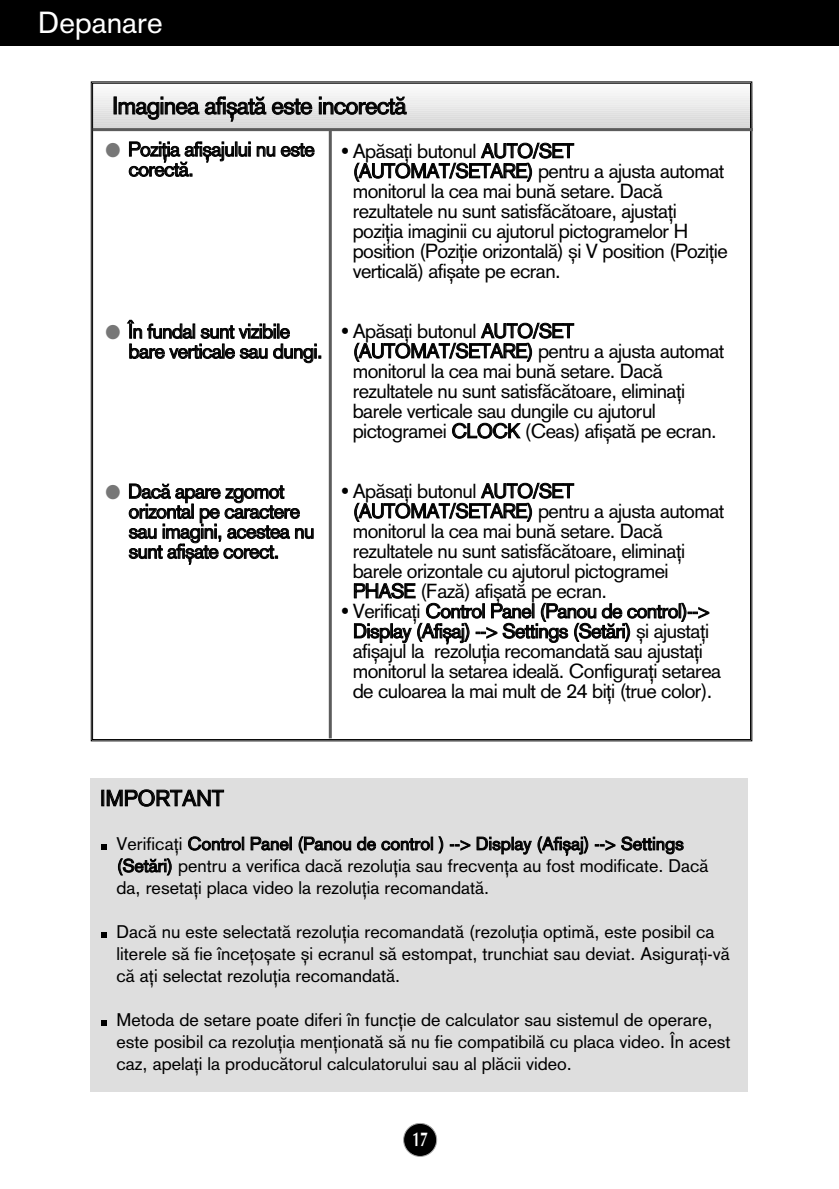
<style>
.page{position:relative;width:839px;height:1189px;background:#fff}
.page>*{position:absolute;margin:0;border:0;box-sizing:border-box;transform-origin:0 0}
.t1{font:30px "Akzid Gro Rom East";color:#fff}
.t2{font:24px "Akzid Gro Rom East";letter-spacing:-.03em;color:#000}
.t3{font:22px "Akzid Gro Rom East";letter-spacing:-.005em;color:#000}
.t4{font:20px/20px "Akzid Gro Rom East";letter-spacing:-.03em;color:#000}
.t5{font:700 20px "Optima";color:#fff;scale:.7 1}
.t6{font:18px/22px "Akzid Gro Rom East";color:#000}
.s1{color:#777}
.s2{font-family:"Helvetica"}
</style>
<div class="page">
<div style="left:403px;top:1123px;width:33px;height:33px;background:#000;border-radius:50%"></div>
<div style="left:403px;top:1123px;width:34px;height:34px;border:2px solid #a5a5a5;border-radius:50%"></div>
<div style="left:0;top:0;width:839px;height:45px;background:#000"></div>
<hr style="left:93px;top:85px;width:659px;height:3px;background:#fbfbfb">
<hr style="left:93px;top:88px;width:659px;height:2px;background:#f8f8f8">
<hr style="left:93px;top:90px;width:659px;height:2px;background:#f6f6f6">
<hr style="left:93px;top:92px;width:659px;height:3px;background:#f4f4f4">
<hr style="left:93px;top:95px;width:659px;height:3px;background:#f1f1f1">
<hr style="left:93px;top:98px;width:659px;height:3px;background:#eee">
<hr style="left:93px;top:101px;width:659px;height:2px;background:#ebeceb">
<hr style="left:93px;top:103px;width:659px;height:2px;background:#eaeaea">
<hr style="left:93px;top:105px;width:659px;height:2px;background:#e8e8e8">
<hr style="left:93px;top:107px;width:659px;height:3px;background:#e5e5e5">
<hr style="left:93px;top:110px;width:659px;height:3px;background:#e2e2e2">
<hr style="left:93px;top:113px;width:659px;height:3px;background:#dfdfdf">
<hr style="left:93px;top:116px;width:659px;height:2px;background:#dcdcdc">
<hr style="left:93px;top:118px;width:659px;height:2px;background:#dadada">
<hr style="left:93px;top:120px;width:659px;height:2px;background:#d8d8d8">
<hr style="left:93px;top:122px;width:659px;height:3px;background:#d5d5d5">
<hr style="left:93px;top:125px;width:659px;height:3px;background:#d3d3d3">
<hr style="left:329px;top:129px;width:3px;height:609px;background:#5c5c5c">
<hr style="left:93px;top:128px;width:659px;height:3px;background:#5c5c5c">
<div style="left:90px;top:778px;width:657px;height:313px;background:#dedede"></div>
<svg style="left:102px;top:1020px;width:5px;height:6px"></svg>
<svg style="left:102px;top:932px;width:5px;height:6px"></svg>
<svg style="left:102px;top:844px;width:5px;height:6px"></svg>
<h1 class="t1" style="left:38px;top:12px;width:126px">Depanare</h1>
<p class="t2" style="left:112px;top:97px;width:296px">Imaginea afi∫at„ este incorect„</p>
<p class="t4" style="left:129px;top:141px;width:188px;text-indent:-23px"><span class="s1">●</span> Pozi˛ia afi∫ajului nu este corect„.</p>
<p class="t4" style="left:353px;top:143px;width:376px;text-indent:-11px"><span class="s2">•</span> Ap„sa˛i butonul AUTO/SET (AUTOMAT/SETARE) pentru a ajusta automat monitorul la cea mai bun„ setare. Dac„ rezultatele nu sunt satisf„c„toare, ajusta˛i pozi˛ia imaginii cu ajutorul pictogramelor H position (Pozi˛ie orizontal„) ∫i V position (Pozi˛ie vertical„) afi∫ate pe ecran.</p>
<p class="t4" style="left:353px;top:323px;width:373px;text-indent:-11px"><span class="s2">•</span> Ap„sa˛i butonul AUTO/SET (AUTOMAT/SETARE) pentru a ajusta automat monitorul la cea mai bun„ setare. Dac„ rezultatele nu sunt satisf„c„toare, elimina˛i barele verticale sau dungile cu ajutorul pictogramei CLOCK (Ceas) afi∫at„ pe ecran.</p>
<p class="t4" style="left:353px;top:483px;width:373px;text-indent:-11px"><span class="s2">•</span> Ap„sa˛i butonul AUTO/SET (AUTOMAT/SETARE) pentru a ajusta automat monitorul la cea mai bun„ setare. Dac„ rezultatele nu sunt satisf„c„toare, elimina˛i barele orizontale cu ajutorul pictogramei PHASE (Faz„) afi∫at„ pe ecran.</p>
<p class="t4" style="left:342px;top:603px;width:381px;text-align:center"><span class="s2">•</span> Verifica˛i Control Panel (Panou de control)--&gt; Display (Afi∫aj) --&gt; Settings (Set„ri) ∫i ajusta˛i afi∫ajul la rezolu˛ia recomandat„ sau ajusta˛i monitorul la setarea ideal„. Configura˛i setarea de culoarea la mai mult de 24 bi˛i (true color).</p>
<p class="t4" style="left:129px;top:323px;width:195px;text-indent:-23px"><span class="s1">●</span> Œn fundal sunt vizibile bare verticale sau dungi.</p>
<p class="t4" style="left:129px;top:483px;width:187px;text-indent:-23px"><span class="s1">●</span> Dac„ apare zgomot orizontal pe caractere sau imagini, acestea nu sunt afi∫ate corect.</p>
<p class="t3" style="left:100px;top:790px;width:125px">IMPORTANT</p>
<p class="t6" style="left:117px;top:834px;width:593px">Verifica˛i Control Panel (Panou de control ) --&gt; Display (Afi∫aj) --&gt; Settings (Set„ri) pentru a verifica dac„ rezolu˛ia sau frecven˛a au fost modificate. Dac„ da, reseta˛i placa video la rezolu˛ia recomandat„.</p>
<p class="t6" style="left:117px;top:923px;width:615px">Dac„ nu este selectat„ rezolu˛ia recomandat„ (rezolu˛ia optim„, este posibil ca literele s„ fie Ónce˛o∫ate ∫i ecranul s„ estompat, trunchiat sau deviat. Asigura˛i-v„ c„ a˛i selectat rezolu˛ia recomandat„.</p>
<p class="t6" style="left:117px;top:1011px;width:615px">Metoda de setare poate diferi Ón func˛ie de calculator sau sistemul de operare, este posibil ca rezolu˛ia men˛ionat„ s„ nu fie compatibil„ cu placa video. Œn acest caz, apela˛i la produc„torul calculatorului sau al pl„cii video.</p>
<p class="t5" style="left:412px;top:1131px;width:23px">17</p>
</div>
